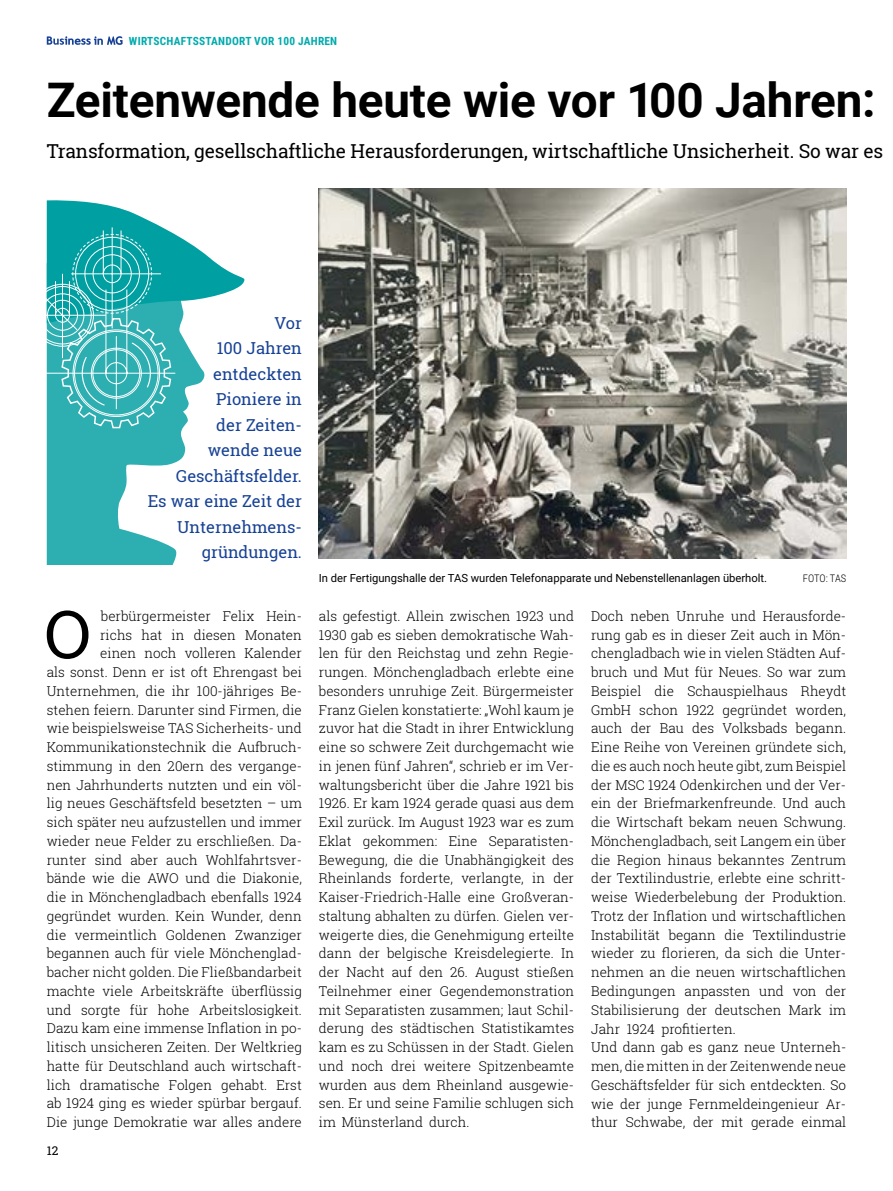
<style>
.page{position:relative;width:893px;height:1191px;background:#fff}
.page>*{position:absolute;margin:0;border:0;box-sizing:border-box;transform-origin:0 0}
.t1{font:66.3px "Roboto Slab";color:#000}
.t2{font:700 47.7px "Roboto";letter-spacing:-.005em;color:#000}
.t3{font:19.2px "Roboto Slab";letter-spacing:-.01em;color:#000}
.t4{font:16.5px/25.5px "Roboto Slab";color:#164194;text-align:right}
.t5{font:300 13.5px/18.8px "Roboto Slab";color:#000;text-align:right}
.t6{font:12px "Roboto Slab";color:#000}
.t7{font:700 11.4px "Roboto Condensed";letter-spacing:.02em;color:#00abae}
.t8{font:11.25px "Roboto";color:#000}
.t9{font:300 10.5px "Roboto Condensed";letter-spacing:-.015em;color:#000}
</style>
<div class="page">
<svg style="left:47px;top:36px;width:76px;height:9px"></svg>
<img style="left:319px;top:188px;width:527px;height:370px">
<svg style="left:47px;top:429px;width:139px;height:135px;fill:#2dafb2"></svg>
<svg style="left:47px;top:200px;width:198px;height:229px"></svg>
<p class="t7" style="left:129px;top:33px;width:210px">WIRTSCHAFTSSTANDORT VOR 100 JAHREN</p>
<h2 class="t2" style="left:47px;top:66px;width:830px">Zeitenwende heute wie vor 100 Jahren:</h2>
<h3 class="t3" style="left:47px;top:138px;width:838px">Transformation, gesellschaftliche Herausforderungen, wirtschaftliche Unsicherheit. So war es</h3>
<p class="t4" style="left:148px;top:310px;width:156px">Vor<br>100 Jahren entdeckten<br>Pioniere in<br>der Zeiten-<br>wende neue<br>Geschäftsfelder.<br>Es war eine Zeit der<br>Unternehmens&shy;gründungen.</p>
<p class="t8" style="left:319px;top:570px;width:450px">In der Fertigungshalle der TAS wurden Telefonapparate und Nebenstellenanlagen überholt.</p>
<p class="t9" style="left:803px;top:571px;width:45px">FOTO: TAS</p>
<p class="t5" style="left:47px;top:606px;width:257px">berbürgermeister Felix Hein-<br>richs hat in diesen Monaten<br>einen noch volleren Kalender<br>als sonst. Denn er ist oft Ehrengast bei Unternehmen, die ihr 100-jähriges Be&shy;stehen feiern. Darunter sind Firmen, die wie beispielsweise TAS Sicherheits- und Kommunikationstechnik die Aufbruch&shy;stimmung in den 20ern des vergange&shy;nen Jahrhunderts nutzten und ein völ&shy;lig neues Geschäftsfeld besetzten – um sich später neu aufzustellen und immer wieder neue Felder zu erschließen. Da&shy;runter sind aber auch Wohlfahrtsver&shy;bände wie die AWO und die Diakonie, die in Mönchengladbach ebenfalls 1924 gegründet wurden. Kein Wunder, denn die vermeintlich Goldenen Zwanziger begannen auch für viele Mönchenglad&shy;bacher nicht golden. Die Fließbandarbeit machte viele Arbeitskräfte überflüssig und sorgte für hohe Arbeitslosigkeit.<br>Dazu kam eine immense Inflation in po&shy;litisch unsicheren Zeiten. Der Weltkrieg hatte für Deutschland auch wirtschaft&shy;lich dramatische Folgen gehabt. Erst ab 1924 ging es wieder spürbar bergauf.<br>Die junge Demokratie war alles andere</p>
<p class="t5" style="left:319px;top:606px;width:257px;text-align:justify">als gefestigt. Allein zwischen 1923 und 1930 gab es sieben demokratische Wah&shy;len für den Reichstag und zehn Regie&shy;rungen. Mönchengladbach erlebte eine besonders unruhige Zeit. Bürgermeister Franz Gielen konstatierte: „Wohl kaum je zuvor hat die Stadt in ihrer Entwicklung eine so schwere Zeit durchgemacht wie in jenen fünf Jahren“, schrieb er im Ver&shy;waltungsbericht über die Jahre 1921 bis 1926. Er kam 1924 gerade quasi aus dem Exil zurück. Im August 1923 war es zum Eklat gekommen: Eine Separatisten-Bewegung, die die Unabhängigkeit des Rheinlands forderte, verlangte, in der Kaiser-Friedrich-Halle eine Großveran&shy;staltung abhalten zu dürfen. Gielen ver&shy;weigerte dies, die Genehmigung erteilte dann der belgische Kreisdelegierte. In der Nacht auf den 26. August stießen Teilnehmer einer Gegendemonstration mit Separatisten zusammen; laut Schil&shy;derung des städtischen Statistikamtes kam es zu Schüssen in der Stadt. Gielen und noch drei weitere Spitzenbeamte wurden aus dem Rheinland ausgewie&shy;sen. Er und seine Familie schlugen sich im Münsterland durch.</p>
<p class="t5" style="left:591px;top:606px;width:257px;text-align:left">Doch neben Unruhe und Herausforde&shy;rung gab es in dieser Zeit auch in Mön&shy;chengladbach wie in vielen Städten Auf&shy;bruch und Mut für Neues. So war zum Beispiel die Schauspielhaus Rheydt GmbH schon 1922 gegründet worden, auch der Bau des Volksbads begann.<br>Eine Reihe von Vereinen gründete sich, die es auch noch heute gibt, zum Beispiel der MSC 1924 Odenkirchen und der Ver&shy;ein der Briefmarkenfreunde. Und auch die Wirtschaft bekam neuen Schwung.<br>Mönchengladbach, seit Langem ein über die Region hinaus bekanntes Zentrum der Textilindustrie, erlebte eine schritt&shy;weise Wiederbelebung der Produktion.<br>Trotz der Inflation und wirtschaftlichen Instabilität begann die Textilindustrie wieder zu florieren, da sich die Unter&shy;nehmen an die neuen wirtschaftlichen Bedingungen anpassten und von der Stabilisierung der deutschen Mark im Jahr 1924 profitierten.<br>Und dann gab es ganz neue Unterneh&shy;men, die mitten in der Zeitenwende neue Geschäftsfelder für sich entdeckten. So wie der junge Fernmeldeingenieur Ar&shy;thur Schwabe, der mit gerade einmal</p>
<h1 class="t1" style="left:44px;top:589px;width:48px">O</h1>
<p class="t6" style="left:47px;top:1142px;width:13px">12</p>
</div>
